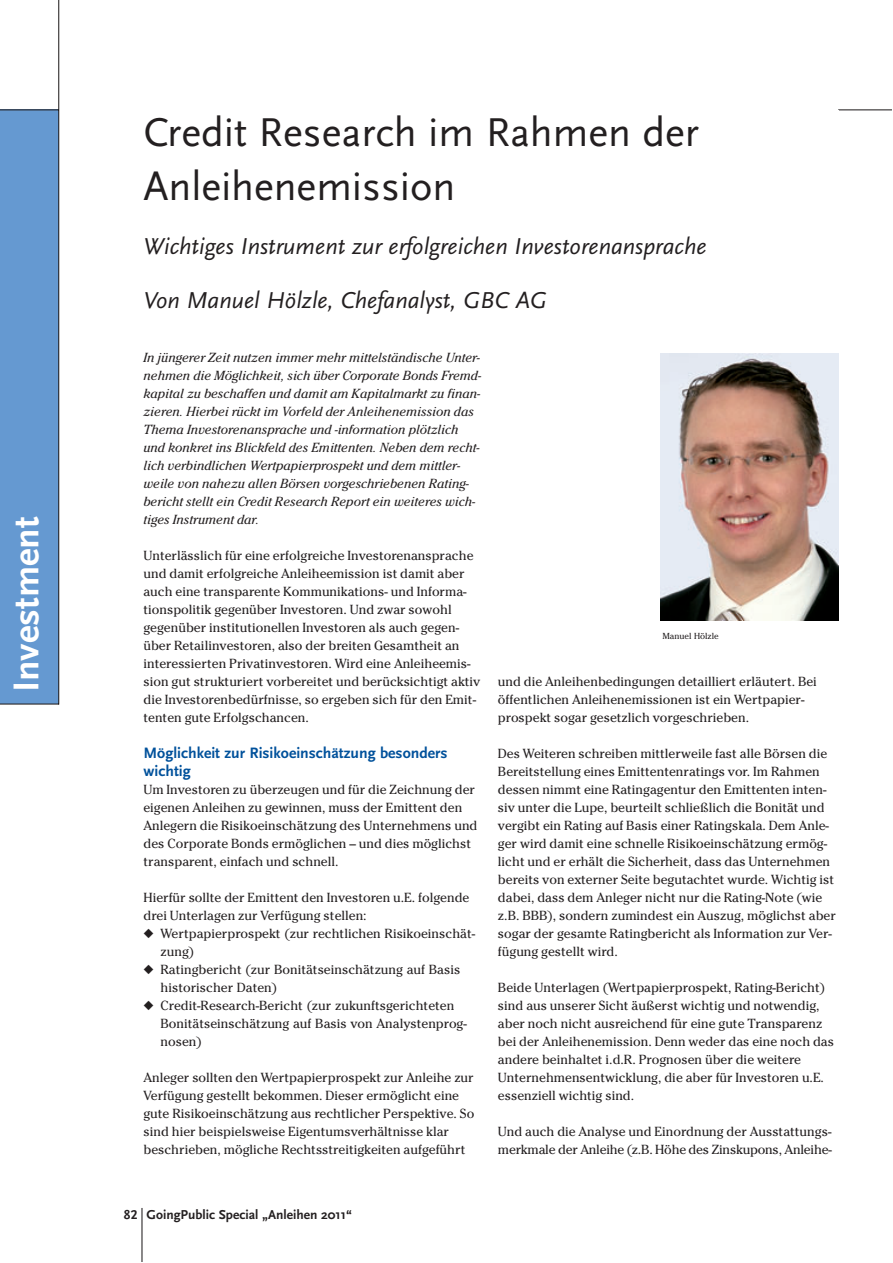
<style>
.page{position:relative;width:893px;height:1263px;background:#fff}
.page>*{position:absolute;margin:0;border:0;box-sizing:border-box;transform-origin:0 0}
.t1{font:42px/54px "Scala Sans";color:#231f20}
.t2{font:700 37.5px "Scala Sans";color:#fff}
.t3{font:italic 24px "Scala Sans";color:#231f20}
.t4{font:700 15.75px/18px "Scala Sans";color:#01519b}
.t5{font:700 13.5px "Scala Sans";color:#231f20}
.t6{font:13.2px/18px "Cheltenham";color:#231f20}
.t7{font:italic 13.2px/18px "Cheltenham";color:#231f20}
.t8{font:8.7px "Cheltenham";color:#231f20}
.s1{font-family:"Scala Sans Figures"}
</style>
<div class="page">
<hr style="left:141px;top:1208px;width:1px;height:54px;background:#231f20">
<div style="left:0;top:110px;width:59px;height:594px;background:#6599d1"></div>
<hr style="left:0;top:109px;width:59px;height:1px;background:#231f20">
<hr style="left:58px;top:0;width:1px;height:705px;background:#231f20">
<hr style="left:0;top:704px;width:59px;height:1px;background:#231f20">
<hr style="left:838px;top:109px;width:53px;height:1px;background:#231f20">
<img style="left:661px;top:353px;width:177px;height:267px">
<h2 class="t2" style="left:11px;top:692px;width:177px;rotate:-90deg">Investment</h2>
<h1 class="t1" style="left:143px;top:109px;width:557px">Credit Research im Rahmen der<br>Anleihenemission</h1>
<h3 class="t3" style="left:143px;top:236px;width:564px">Wichtiges Instrument zur erfolgreichen Investorenansprache</h3>
<h3 class="t3" style="left:143px;top:291px;width:405px">Von Manuel Hölzle, Chefanalyst, GBC AG</h3>
<p class="t7" style="left:143px;top:349px;width:339px">In jüngerer Zeit nutzen immer mehr mittelständische Unter&shy;nehmen die Möglichkeit, sich über Corporate Bonds Fremd&shy;kapital zu beschaffen und damit am Kapitalmarkt zu finan&shy;zieren. Hierbei rückt im Vorfeld der Anleihenemission das Thema Investorenansprache und -information plötzlich und konkret ins Blickfeld des Emittenten. Neben dem recht&shy;lich verbindlichen Wertpapierprospekt und dem mittler - weile von nahezu allen Börsen vorgeschriebenen Rating&shy;bericht stellt ein Credit Research Report ein weiteres wich&shy;tiges Instrument dar.</p>
<p class="t6" style="left:143px;top:547px;width:338px">Unterlässlich für eine erfolgreiche Investorenansprache und damit erfolgreiche Anleiheemission ist damit aber auch eine transparente Kommunikations- und Informa - tionspolitik gegenüber Investoren. Und zwar sowohl gegenüber institutionellen Investoren als auch gegen - über Retailinvestoren, also der breiten Gesamtheit an interessierten Privatinvestoren. Wird eine Anleiheemis - sion gut strukturiert vorbereitet und berücksichtigt aktiv die Investorenbedürfnisse, so ergeben sich für den Emit&shy;tenten gute Erfolgschancen.</p>
<p class="t4" style="left:143px;top:745px;width:305px">Möglichkeit zur Risikoeinschätzung besonders wichtig</p>
<p class="t6" style="left:143px;top:781px;width:335px">Um Investoren zu überzeugen und für die Zeichnung der eigenen Anleihen zu gewinnen, muss der Emittent den Anlegern die Risikoeinschätzung des Unternehmens und des Corporate Bonds ermöglichen – und dies möglichst transparent, einfach und schnell.</p>
<p class="t6" style="left:143px;top:889px;width:327px">Hierfür sollte der Emittent den Investoren u.E. folgende drei Unterlagen zur Verfügung stellen:</p>
<p class="t6" style="left:160px;top:925px;width:316px;text-indent:-17px">◆ Wertpapierprospekt (zur rechtlichen Risikoeinschät - zung)</p>
<p class="t6" style="left:160px;top:961px;width:301px;text-indent:-17px">◆ Ratingbericht (zur Bonitätseinschätzung auf Basis historischer Daten)</p>
<p class="t6" style="left:160px;top:997px;width:308px;text-indent:-17px">◆ Credit-Research-Bericht (zur zukunftsgerichteten<br>Bonitätseinschätzung auf Basis von Analystenprog - nosen)</p>
<p class="t6" style="left:143px;top:1069px;width:332px">Anleger sollten den Wertpapierprospekt zur Anleihe zur Verfügung gestellt bekommen. Dieser ermöglicht eine gute Risikoeinschätzung aus rechtlicher Perspektive. So sind hier beispielsweise Eigentumsverhältnisse klar beschrieben, mögliche Rechtsstreitigkeiten aufgeführt</p>
<p class="t8" style="left:662px;top:632px;width:58px">Manuel Hölzle</p>
<p class="t6" style="left:498px;top:673px;width:320px">und die Anleihenbedingungen detailliert erläutert. Bei öffentlichen Anleihenemissionen ist ein Wertpapier - prospekt sogar gesetzlich vorgeschrieben.</p>
<p class="t6" style="left:498px;top:745px;width:339px">Des Weiteren schreiben mittlerweile fast alle Börsen die Bereitstellung eines Emittentenratings vor. Im Rahmen dessen nimmt eine Ratingagentur den Emittenten inten&shy;siv unter die Lupe, beurteilt schließlich die Bonität und vergibt ein Rating auf Basis einer Ratingskala. Dem Anle&shy;ger wird damit eine schnelle Risikoeinschätzung ermög&shy;licht und er erhält die Sicherheit, dass das Unternehmen bereits von externer Seite begutachtet wurde. Wichtig ist dabei, dass dem Anleger nicht nur die Rating-Note (wie z.B. BBB), sondern zumindest ein Auszug, möglichst aber sogar der gesamte Ratingbericht als Information zur Ver&shy;fügung gestellt wird.</p>
<p class="t6" style="left:498px;top:979px;width:337px">Beide Unterlagen (Wertpapierprospekt, Rating-Bericht) sind aus unserer Sicht äußerst wichtig und notwendig, aber noch nicht ausreichend für eine gute Transparenz bei der Anleihenemission. Denn weder das eine noch das andere beinhaltet i.d.R. Prognosen über die weitere Unternehmensentwicklung, die aber für Investoren u.E. essenziell wichtig sind.</p>
<p class="t6" style="left:498px;top:1123px;width:335px">Und auch die Analyse und Einordnung der Ausstattungs - merkmale der Anleihe (z.B. Höhe des Zinskupons, Anleihe -</p>
<p class="t5" style="left:124px;top:1209px;width:229px"><span class="s1">82</span> GoingPublic Special „Anleihen 2011“</p>
</div>
